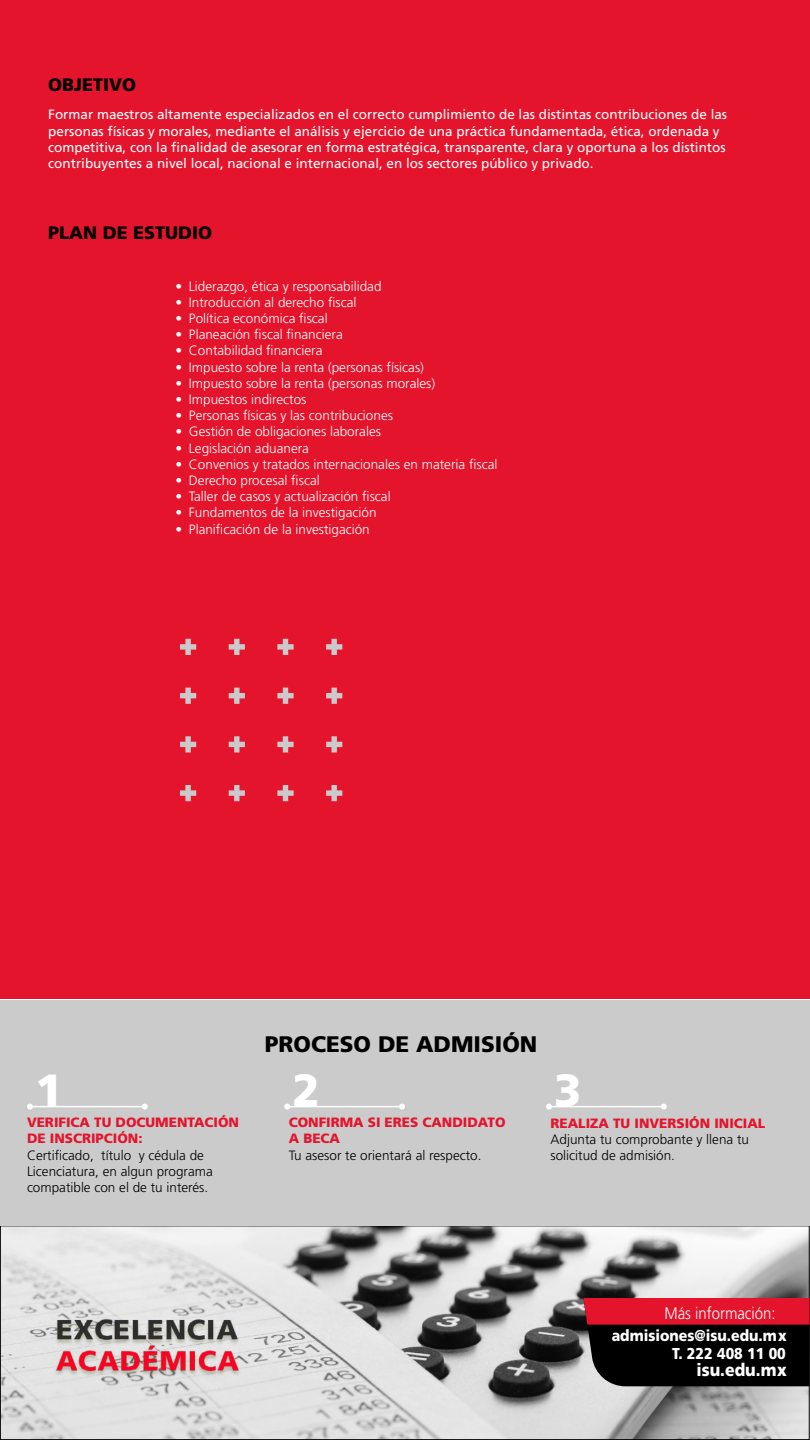
<style>
.page{position:relative;width:810px;height:1440px;background:#fff}
.page>*{position:absolute;margin:0;border:0;box-sizing:border-box;transform-origin:0 0}
.t1{font:900 45px "Frutiger LT Std";color:#fff}
.t2{font:900 22.5px "Frutiger LT Std";color:#000}
.t3{font:900 18px "Frutiger LT Std";color:#000}
.t4{font:900 17.7px "Frutiger LT Std";color:#fff;scale:.89 1}
.t5{font:300 16.73px "Frutiger LT Std";color:#fff;scale:.89 1}
.t6{font:900 15.75px/17.7px "Frutiger LT Std";color:#fff;text-align:right;scale:.89 1}
.t7{font:300 13.5px "Frutiger LT Std";color:#fff}
.t8{font:13.5px/16.2px "Frutiger LT Std";color:#fff}
.t9{font:300 13.5px/16.2px "Frutiger LT Std";color:#000}
.t10{font:900 13.5px/16.2px "Frutiger LT Std";color:#e4142c}
</style>
<div class="page">
<img style="left:2px;top:1228px;width:806px;height:210px">
<div style="left:0;top:1226px;width:810px;height:214px;border:1px solid #000"></div>
<div style="left:0;top:0;width:810px;height:999px;background:#e4142c"></div>
<div style="left:0;top:1000px;width:810px;height:226px;background:#cbcbcc"></div>
<hr style="left:30px;top:1106px;width:115px;height:1px;background:#fff">
<svg style="left:142px;top:1104px;width:6px;height:6px"></svg>
<svg style="left:27px;top:1104px;width:6px;height:6px"></svg>
<hr style="left:287px;top:1106px;width:115px;height:1px;background:#fff">
<svg style="left:399px;top:1104px;width:6px;height:6px"></svg>
<svg style="left:284px;top:1104px;width:6px;height:6px"></svg>
<hr style="left:549px;top:1106px;width:115px;height:1px;background:#fff">
<svg style="left:661px;top:1104px;width:6px;height:6px"></svg>
<svg style="left:546px;top:1104px;width:6px;height:6px"></svg>
<img style="left:52px;top:1284px;width:195px;height:110px">
<svg style="left:180px;top:639px;width:16px;height:16px"></svg>
<svg style="left:229px;top:639px;width:16px;height:16px"></svg>
<svg style="left:277px;top:639px;width:17px;height:16px"></svg>
<svg style="left:326px;top:639px;width:16px;height:16px"></svg>
<svg style="left:180px;top:785px;width:16px;height:16px"></svg>
<svg style="left:180px;top:736px;width:16px;height:17px"></svg>
<svg style="left:180px;top:688px;width:16px;height:16px"></svg>
<svg style="left:229px;top:785px;width:16px;height:16px"></svg>
<svg style="left:229px;top:736px;width:16px;height:17px"></svg>
<svg style="left:229px;top:688px;width:16px;height:16px"></svg>
<svg style="left:277px;top:785px;width:17px;height:16px"></svg>
<svg style="left:277px;top:736px;width:17px;height:17px"></svg>
<svg style="left:277px;top:688px;width:17px;height:16px"></svg>
<svg style="left:326px;top:785px;width:16px;height:16px"></svg>
<svg style="left:326px;top:736px;width:16px;height:17px"></svg>
<svg style="left:326px;top:688px;width:16px;height:16px"></svg>
<svg style="left:583px;top:1298px;width:227px;height:88px;background:#4b0d14"></svg>
<h3 class="t3" style="left:48px;top:73px;width:90px">OBJETIVO</h3>
<p class="t8" style="left:48px;top:107px;width:680px">Formar maestros altamente especializados en el correcto cumplimiento de las distintas contribuciones de las personas físicas y morales, mediante el análisis y ejercicio de una práctica fundamentada, ética, ordenada y competitiva, con la finalidad de asesorar en forma estratégica, transparente, clara y oportuna a los distintos contribuyentes a nivel local, nacional e internacional, en los sectores público y privado.</p>
<h3 class="t3" style="left:48px;top:222px;width:166px">PLAN DE ESTUDIO</h3>
<p class="t7" style="left:175px;top:278px;width:208px">• Liderazgo, ética y responsabilidad</p>
<p class="t7" style="left:175px;top:295px;width:183px">• Introducción al derecho fiscal</p>
<p class="t7" style="left:175px;top:311px;width:154px">• Política económica fiscal</p>
<p class="t7" style="left:175px;top:327px;width:169px">• Planeación fiscal financiera</p>
<p class="t7" style="left:175px;top:343px;width:149px">• Contabilidad financiera</p>
<p class="t7" style="left:175px;top:359px;width:250px">• Impuesto sobre la renta (personas físicas)</p>
<p class="t7" style="left:175px;top:376px;width:261px">• Impuesto sobre la renta (personas morales)</p>
<p class="t7" style="left:175px;top:392px;width:133px">• Impuestos indirectos</p>
<p class="t7" style="left:175px;top:408px;width:219px">• Personas físicas y las contribuciones</p>
<p class="t7" style="left:175px;top:424px;width:207px">• Gestión de obligaciones laborales</p>
<p class="t7" style="left:175px;top:440px;width:135px">• Legislación aduanera</p>
<p class="t7" style="left:175px;top:457px;width:324px">• Convenios y tratados internacionales en materia fiscal</p>
<p class="t7" style="left:175px;top:473px;width:146px">• Derecho procesal fiscal</p>
<p class="t7" style="left:175px;top:489px;width:217px">• Taller de casos y actualización fiscal</p>
<p class="t7" style="left:175px;top:505px;width:203px">• Fundamentos de la investigación</p>
<p class="t7" style="left:175px;top:521px;width:196px">• Planificación de la investigación</p>
<h2 class="t2" style="left:265px;top:1031px;width:274px">PROCESO DE ADMISIÓN</h2>
<h1 class="t1" style="left:35px;top:1063px;width:29px">1</h1>
<h1 class="t1" style="left:293px;top:1063px;width:29px">2</h1>
<h1 class="t1" style="left:554px;top:1063px;width:29px">3</h1>
<p class="t10" style="left:27px;top:1114px;width:214px">VERIFICA TU DOCUMENTACIÓN<br>DE INSCRIPCIÓN:</p>
<p class="t9" style="left:27px;top:1147px;width:187px">Certificado, título y cédula de<br>Licenciatura, en algun programa compatible con el de tu interés.</p>
<p class="t10" style="left:289px;top:1114px;width:218px">CONFIRMA SI ERES CANDIDATO<br>A BECA</p>
<p class="t9" style="left:289px;top:1147px;width:194px">Tu asesor te orientará al respecto.</p>
<p class="t10" style="left:551px;top:1115px;width:216px">REALIZA TU INVERSIÓN INICIAL</p>
<p class="t9" style="left:551px;top:1132px;width:200px">Adjunta tu comprobante y llena tu solicitud de admisión.</p>
<p class="t5" style="left:665px;top:1304px;width:126px">Más información:</p>
<p class="t6" style="left:612px;top:1327px;width:198px">admisiones@isu.edu.mx<br>T. 222 408 11 00</p>
<h3 class="t4" style="left:697px;top:1360px;width:103px">isu.edu.mx</h3>
</div>
